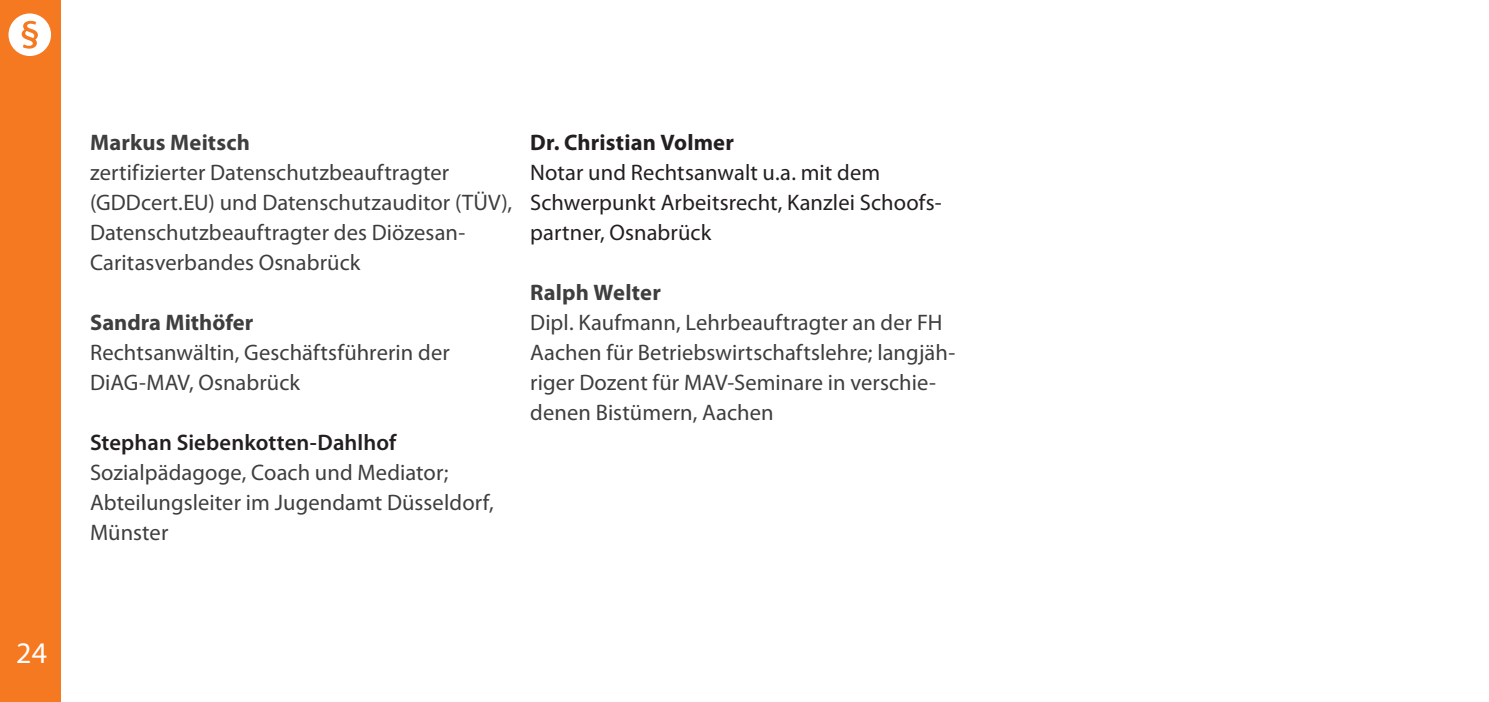
<style>
.page{position:relative;width:1489px;height:702px;background:#fff}
.page>*{position:absolute;margin:0;border:0;box-sizing:border-box;transform-origin:0 0}
.t1{font:30px "Myriad Pro";color:#fff}
.t2{font:22.5px/30px "Myriad Pro";letter-spacing:.005em;color:#3e3e3f}
.t3{font:22.5px/30px "Myriad Pro";letter-spacing:.005em;color:#231f20}
.t4{font:700 22.5px "Myriad Pro";letter-spacing:.005em;color:#3e3e3f}
.t5{font:600 22.5px "Myriad Pro";letter-spacing:.005em;color:#231f20}
.t6{font:700 22.5px "Myriad Pro";letter-spacing:.005em;color:#231f20}
</style>
<div class="page">
<div style="left:0;top:0;width:60px;height:702px;background:#f47921"></div>
<svg style="left:9px;top:13px;width:42px;height:43px"></svg>
<h1 class="t1" style="left:16px;top:634px;width:32px">24</h1>
<p class="t4" style="left:90px;top:128px;width:161px">Markus Meitsch</p>
<p class="t2" style="left:90px;top:157px;width:424px">zertifizierter Datenschutzbeauftragter (GDDcert.EU) und Datenschutzauditor (TÜV), Datenschutzbeauftragter des Diözesan-Caritasverbandes Osnabrück</p>
<p class="t4" style="left:90px;top:308px;width:165px">Sandra Mithöfer</p>
<p class="t2" style="left:90px;top:337px;width:361px">Rechtsanwältin, Geschäftsführerin der<br>DiAG-MAV, Osnabrück</p>
<p class="t5" style="left:90px;top:428px;width:308px">Stephan Siebenkotten-Dahlhof</p>
<p class="t2" style="left:90px;top:457px;width:405px">Sozialpädagoge, Coach und Mediator;<br>Abteilungsleiter im Jugendamt Düsseldorf,<br>Münster</p>
<p class="t6" style="left:530px;top:128px;width:205px">Dr. Christian Volmer</p>
<p class="t3" style="left:530px;top:157px;width:413px">Notar und Rechtsanwalt u.a. mit dem<br>Schwerpunkt Arbeitsrecht, Kanzlei Schoofs&shy;partner, Osnabrück</p>
<p class="t4" style="left:530px;top:278px;width:132px">Ralph Welter</p>
<p class="t2" style="left:530px;top:307px;width:426px">Dipl. Kaufmann, Lehrbeauftragter an der FH Aachen für Betriebswirtschaftslehre; langjäh&shy;riger Dozent für MAV-Seminare in verschie&shy;denen Bistümern, Aachen</p>
</div>
